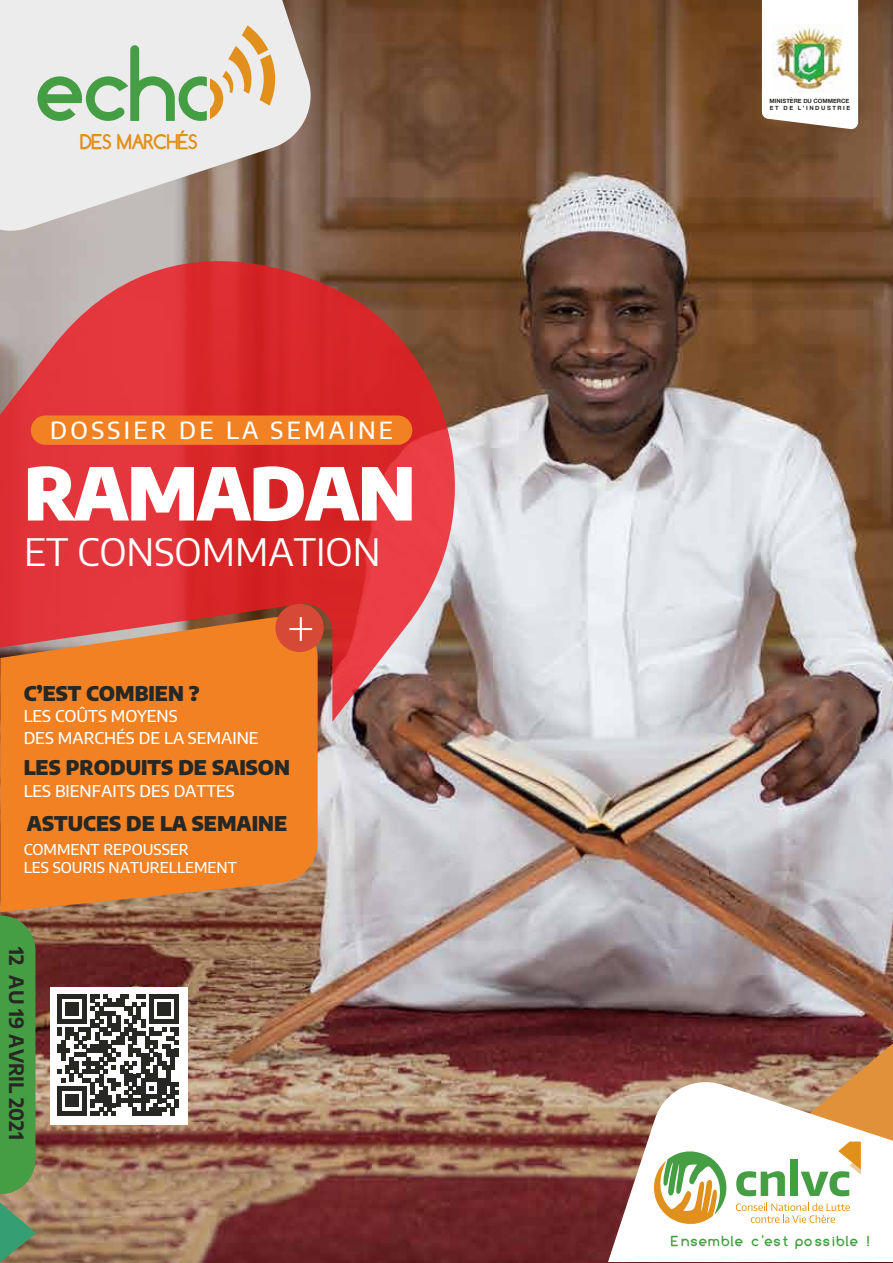
<style>
.page{position:relative;width:893px;height:1263px;background:#fff}
.page>*{position:absolute;margin:0;border:0;box-sizing:border-box;transform-origin:0 0}
.t1{font:900 72.3px "Encode Sans";letter-spacing:-.025em;color:#fff}
.t2{font:37.95px "Encode Sans";color:#fff}
.t3{font:500 23.7px "Encode Sans";letter-spacing:.14em;color:#fff}
.t4{font:700 21px "Comfortaa";color:#e1901c}
.t5{font:900 19.95px "Encode Sans";color:#272724}
.t6{font:700 19.5px "Encode Sans";color:#272724}
.t7{font:500 16.35px/21.6px "Encode Sans";color:#fff}
.t8{font:500 15px/18px "Encode Sans";color:#fff}
.t9{font:700 14.25px "Comfortaa";letter-spacing:.08em;color:#459e44}
.t10{font:700 5.85px/7.1px "Helvetica Neue";color:#272724}
</style>
<div class="page">
<img style="left:0;top:0;width:893px;height:1263px">
<img style="left:0;top:261px;width:455px;height:1000px">
<svg style="left:0;top:0;width:317px;height:237px;background:#ccc5c0"></svg>
<svg style="left:0;top:1202px;width:36px;height:60px;background:#698d67"></svg>
<svg style="left:601px;top:1075px;width:292px;height:186px"></svg>
<svg style="left:653px;top:1044px;width:240px;height:188px"></svg>
<div style="left:50px;top:987px;width:138px;height:138px;background:#fff"></div>
<svg style="left:57px;top:994px;width:122px;height:121px"></svg>
<div style="left:0;top:916px;width:35px;height:278px;background:#459e44"></div>
<svg style="left:37px;top:25px;width:240px;height:96px;background:#cfd8c0"></svg>
<svg style="left:0;top:614px;width:318px;height:298px;background:#e87d2a"></svg>
<div style="left:275px;top:604px;width:49px;height:48px;background:#d74937;border-radius:50%"></div>
<svg style="left:289px;top:617px;width:23px;height:24px"></svg>
<svg style="left:762px;top:0;width:96px;height:130px"></svg>
<img style="left:773px;top:24px;width:74px;height:68px">
<div style="left:31px;top:415px;width:381px;height:30px;background:#f18123;border-radius:15px"></div>
<p class="t4" style="left:80px;top:129px;width:119px">DES MARCHÉS</p>
<h3 class="t3" style="left:50px;top:413px;width:344px">DOSSIER DE LA SEMAINE</h3>
<h1 class="t1" style="left:24px;top:436px;width:393px">RAMADAN</h1>
<h2 class="t2" style="left:24px;top:526px;width:358px">ET CONSOMMATION</h2>
<p class="t5" style="left:24px;top:677px;width:177px">C’EST COMBIEN ?</p>
<p class="t7" style="left:24px;top:704px;width:236px">LES COÛTS MOYENS<br>DES MARCHÉS DE LA SEMAINE</p>
<p class="t5" style="left:24px;top:751px;width:268px">LES PRODUITS DE SAISON</p>
<p class="t7" style="left:24px;top:779px;width:213px">LES BIENFAITS DES DATTES</p>
<p class="t5" style="left:27px;top:808px;width:262px">ASTUCES DE LA SEMAINE</p>
<p class="t8" style="left:24px;top:840px;width:215px">COMMENT REPOUSSER<br>LES SOURIS NATURELLEMENT</p>
<p class="t6" style="left:31px;top:947px;width:194px;rotate:90deg">12 AU 19 AVRIL 2021</p>
<p class="t10" style="left:769px;top:97px;width:82px">MINISTÈRE DU COMMERCE<br>ET DE L’INDUSTRIE</p>
<p class="t9" style="left:671px;top:1233px;width:200px">E nsemble c'est po ssible !</p>
</div>
